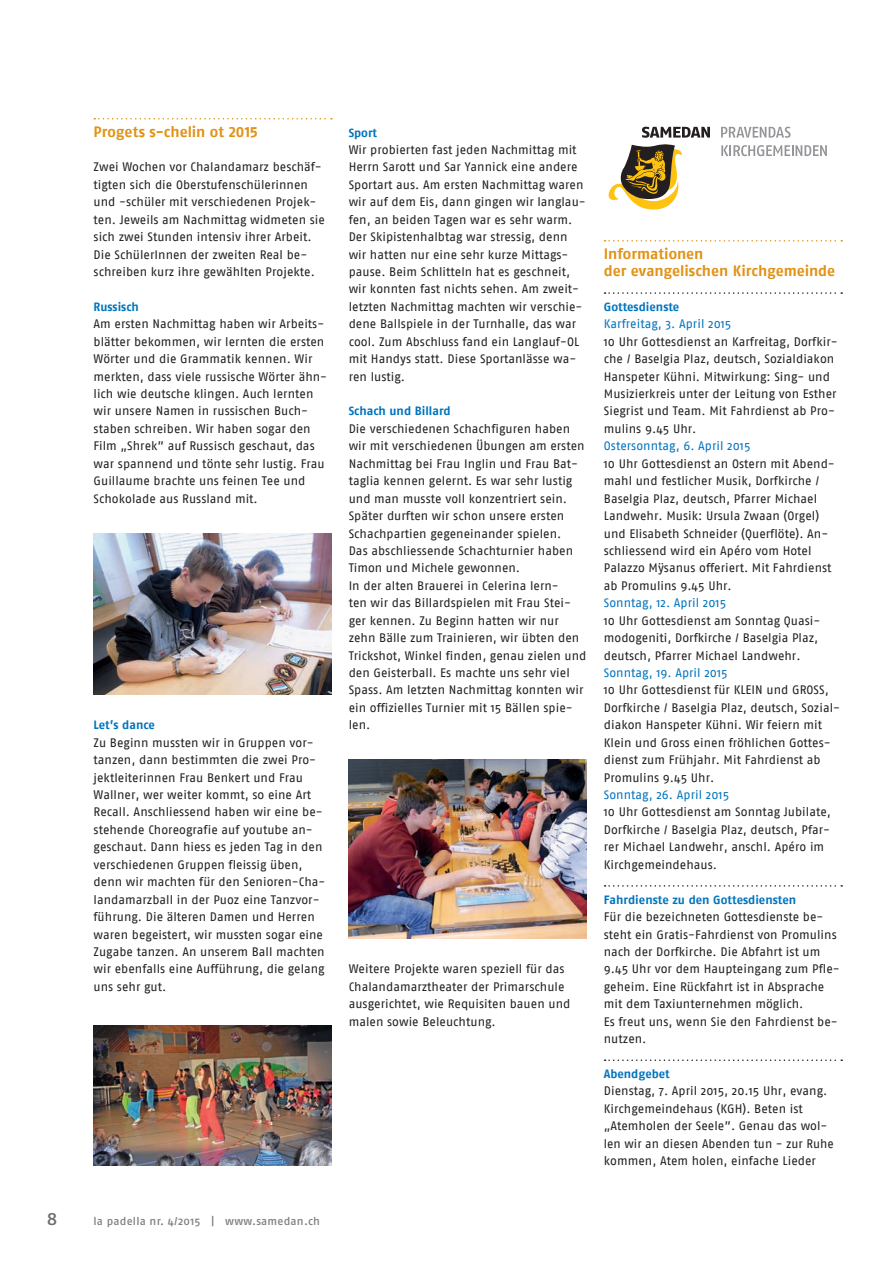
<style>
.page{position:relative;width:893px;height:1263px;background:#fff}
.page>*{position:absolute;margin:0;border:0;box-sizing:border-box;transform-origin:0 0}
.t1{font:18px "Fago No Med";color:#6c6d70}
.t2{font:700 15px/17.4px "Fago No Lf";letter-spacing:-.005em;color:#e19317}
.t3{font:12.3px/17.4px "Fago No";letter-spacing:.005em;color:#231f20}
.t4{font:12.3px "Fago No";letter-spacing:.005em;color:#0074be}
.t5{font:700 12px "Fago No Lf";color:#0074be}
.t6{font:11.25px "Fago No Med";letter-spacing:.02em;color:#808285}
</style>
<div class="page">
<svg style="left:94px;top:118px;width:238px;height:1px"></svg>
<img style="left:94px;top:533px;width:238px;height:161px">
<img style="left:94px;top:1026px;width:238px;height:139px">
<img style="left:349px;top:760px;width:238px;height:178px">
<svg style="left:605px;top:240px;width:237px;height:2px"></svg>
<svg style="left:605px;top:292px;width:237px;height:2px"></svg>
<svg style="left:605px;top:885px;width:237px;height:2px"></svg>
<svg style="left:605px;top:1059px;width:237px;height:2px"></svg>
<svg style="left:609px;top:127px;width:101px;height:82px"></svg>
<svg style="left:721px;top:127px;width:70px;height:11px"></svg>
<svg style="left:721px;top:145px;width:106px;height:11px"></svg>
<p class="t2" style="left:94px;top:122px;width:166px">Progets s-chelin ot 2015</p>
<p class="t3" style="left:94px;top:158px;width:233px">Zwei Wochen vor Chalandamarz beschäf&shy;tigten sich die Oberstufenschülerinnen und -schüler mit verschiedenen Projek&shy;ten. Jeweils am Nachmittag widmeten sie sich zwei Stunden intensiv ihrer Arbeit.<br>Die SchülerInnen der zweiten Real be&shy;schreiben kurz ihre gewählten Projekte.</p>
<p class="t5" style="left:94px;top:300px;width:47px">Russisch</p>
<p class="t3" style="left:94px;top:315px;width:235px">Am ersten Nachmittag haben wir Arbeits&shy;blätter bekommen, wir lernten die ersten Wörter und die Grammatik kennen. Wir merkten, dass viele russische Wörter ähn&shy;lich wie deutsche klingen. Auch lernten wir unsere Namen in russischen Buch&shy;staben schreiben. Wir haben sogar den Film „Shrek” auf Russisch geschaut, das war spannend und tönte sehr lustig. Frau Guillaume brachte uns feinen Tee und Schokolade aus Russland mit.</p>
<p class="t5" style="left:94px;top:718px;width:63px">Let’s dance</p>
<p class="t3" style="left:94px;top:734px;width:233px">Zu Beginn mussten wir in Gruppen vor&shy;tanzen, dann bestimmten die zwei Pro&shy;jektleiterinnen Frau Benkert und Frau Wallner, wer weiter kommt, so eine Art Recall. Anschliessend haben wir eine be&shy;stehende Choreografie auf youtube an&shy;geschaut. Dann hiess es jeden Tag in den verschiedenen Gruppen fleissig üben, denn wir machten für den Senioren-Cha&shy;landamarzball in der Puoz eine Tanzvor&shy;führung. Die älteren Damen und Herren waren begeistert, wir mussten sogar eine Zugabe tanzen. An unserem Ball machten wir ebenfalls eine Aufführung, die gelang uns sehr gut.</p>
<h1 class="t1" style="left:47px;top:1208px;width:12px">8</h1>
<p class="t6" style="left:94px;top:1214px;width:228px">la padella nr. 4/2015 | www.samedan.ch</p>
<p class="t5" style="left:349px;top:125px;width:30px">Sport</p>
<p class="t3" style="left:349px;top:141px;width:239px">Wir probierten fast jeden Nachmittag mit Herrn Sarott und Sar Yannick eine andere Sportart aus. Am ersten Nachmittag waren wir auf dem Eis, dann gingen wir langlau&shy;fen, an beiden Tagen war es sehr warm.<br>Der Skipistenhalbtag war stressig, denn wir hatten nur eine sehr kurze Mittags&shy;pause. Beim Schlitteln hat es geschneit, wir konnten fast nichts sehen. Am zweit&shy;letzten Nachmittag machten wir verschie&shy;dene Ballspiele in der Turnhalle, das war cool. Zum Abschluss fand ein Langlauf-OL mit Handys statt. Diese Sportanlässe wa&shy;ren lustig.</p>
<p class="t5" style="left:349px;top:404px;width:104px">Schach und Billard</p>
<p class="t3" style="left:349px;top:420px;width:239px">Die verschiedenen Schachfiguren haben wir mit verschiedenen Übungen am ersten Nachmittag bei Frau Inglin und Frau Bat&shy;taglia kennen gelernt. Es war sehr lustig und man musste voll konzentriert sein.<br>Später durften wir schon unsere ersten Schachpartien gegeneinander spielen.<br>Das abschliessende Schachturnier haben Timon und Michele gewonnen.<br>In der alten Brauerei in Celerina lern-<br>ten wir das Billardspielen mit Frau Stei&shy;ger kennen. Zu Beginn hatten wir nur zehn Bälle zum Trainieren, wir übten den Trickshot, Winkel finden, genau zielen und den Geisterball. Es machte uns sehr viel Spass. Am letzten Nachmittag konnten wir ein offizielles Turnier mit 15 Bällen spie&shy;len.</p>
<p class="t3" style="left:349px;top:960px;width:223px">Weitere Projekte waren speziell für das Chalandamarztheater der Primarschule ausgerichtet, wie Requisiten bauen und malen sowie Beleuchtung.</p>
<p class="t2" style="left:604px;top:244px;width:233px">Informationen<br>der evangelischen Kirchgemeinde</p>
<p class="t5" style="left:604px;top:300px;width:77px">Gottesdienste</p>
<p class="t4" style="left:604px;top:317px;width:129px">Karfreitag, 3. April 2015</p>
<p class="t3" style="left:604px;top:333px;width:235px">10 Uhr Gottesdienst an Karfreitag, Dorfkir&shy;che / Baselgia Plaz, deutsch, Sozialdiakon Hanspeter Kühni. Mitwirkung: Sing- und Musizierkreis unter der Leitung von Esther Siegrist und Team. Mit Fahrdienst ab Pro&shy;mulins 9.45 Uhr.</p>
<p class="t4" style="left:604px;top:439px;width:148px">Ostersonntag, 6. April 2015</p>
<p class="t3" style="left:604px;top:455px;width:232px">10 Uhr Gottesdienst an Ostern mit Abend&shy;mahl und festlicher Musik, Dorfkirche / Baselgia Plaz, deutsch, Pfarrer Michael Landwehr. Musik: Ursula Zwaan (Orgel) und Elisabeth Schneider (Querflöte). An&shy;schliessend wird ein Apéro vom Hotel Palazzo Mÿsanus offeriert. Mit Fahrdienst ab Promulins 9.45 Uhr.</p>
<p class="t4" style="left:604px;top:596px;width:124px">Sonntag, 12. April 2015</p>
<p class="t3" style="left:604px;top:611px;width:218px">10 Uhr Gottesdienst am Sonntag Quasi&shy;modogeniti, Dorfkirche / Baselgia Plaz, deutsch, Pfarrer Michael Landwehr.</p>
<p class="t4" style="left:604px;top:666px;width:125px">Sonntag, 19. April 2015</p>
<p class="t3" style="left:604px;top:681px;width:238px">10 Uhr Gottesdienst für KLEIN und GROSS, Dorfkirche / Baselgia Plaz, deutsch, Sozial&shy;diakon Hanspeter Kühni. Wir feiern mit Klein und Gross einen fröhlichen Gottes&shy;dienst zum Frühjahr. Mit Fahrdienst ab Promulins 9.45 Uhr.</p>
<p class="t4" style="left:604px;top:788px;width:127px">Sonntag, 26. April 2015</p>
<p class="t3" style="left:604px;top:803px;width:229px">10 Uhr Gottesdienst am Sonntag Jubilate, Dorfkirche / Baselgia Plaz, deutsch, Pfar&shy;rer Michael Landwehr, anschl. Apéro im Kirchgemeindehaus.</p>
<p class="t5" style="left:604px;top:892px;width:194px">Fahrdienste zu den Gottesdiensten</p>
<p class="t3" style="left:604px;top:908px;width:237px">Für die bezeichneten Gottesdienste be&shy;steht ein Gratis-Fahrdienst von Promulins nach der Dorfkirche. Die Abfahrt ist um 9.45 Uhr vor dem Haupteingang zum Pfle&shy;geheim. Eine Rückfahrt ist in Absprache mit dem Taxiunternehmen möglich.<br>Es freut uns, wenn Sie den Fahrdienst be&shy;nutzen.</p>
<p class="t5" style="left:604px;top:1067px;width:68px">Abendgebet</p>
<p class="t3" style="left:604px;top:1082px;width:232px">Dienstag, 7. April 2015, 20.15 Uhr, evang.<br>Kirchgemeindehaus (KGH). Beten ist „Atemholen der Seele”. Genau das wol&shy;len wir an diesen Abenden tun - zur Ruhe kommen, Atem holen, einfache Lieder</p>
</div>
